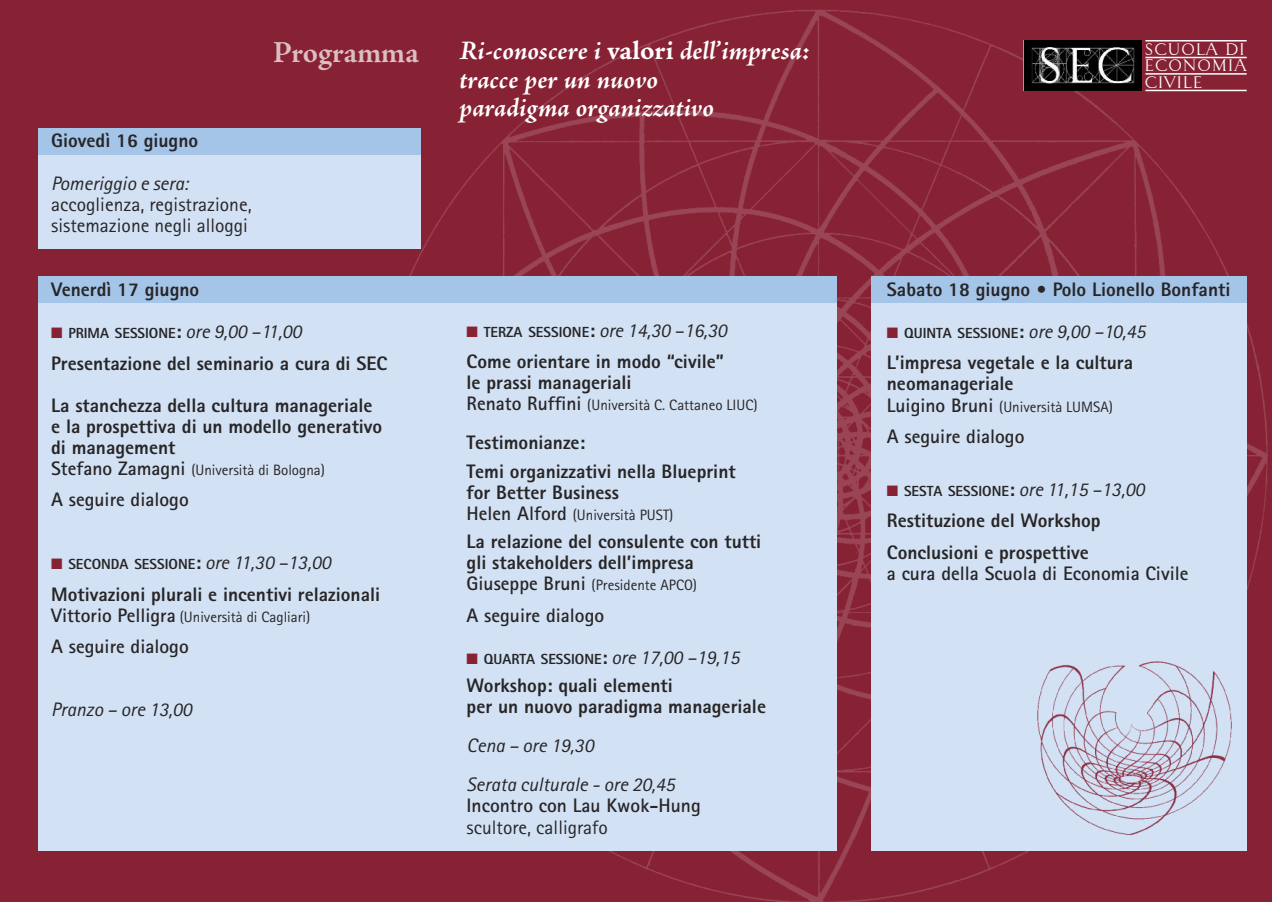
<style>
.page{position:relative;width:1272px;height:902px;background:#fff}
.page>*{position:absolute;margin:0;border:0;box-sizing:border-box;transform-origin:0 0}
.t1{font:700 30.75px "Adobe Jenson Pro";letter-spacing:-.005em;color:#dbbdc2}
.t2{font:italic 700 27px/28.2px "Adobe Jenson Pro";letter-spacing:-.005em;color:#fff}
.t3{font:20.25px/16.4px "Pacioli";letter-spacing:-.015em;color:#fff;text-align:justify}
.t4{font:800 19.5px/21px "Rotis Sans Serif Std";color:#272526}
.t5{font:700 19.5px "Rotis Sans Serif Std";color:#272526}
.t6{font:19.5px/21px "Rotis Sans Serif Std";color:#272526}
.t7{font:italic 19.5px/39px "Rotis Sans Serif Std";color:#272526}
.t8{font:15px "Rotis Sans Serif Std";color:#272526}
.t9{font:800 14.7px "Rotis Sans Serif Std";color:#272526}
.s1{color:#872235}
.s2{font-size:19.5px}
.s3{font-weight:400;font-style:italic;font-size:19.5px}
.s4{font-weight:700;font-size:19.5px}
.s5{font-family:"Adobe Jenson Pro Bold Capt";font-weight:400;font-style:normal}
.s6{font-size:14.7px}
.s7{font-weight:400;font-style:italic}
</style>
<div class="page">
<div style="left:0;top:0;width:1271px;height:901px;background:#872235"></div>
<img style="left:364px;top:9px;width:905px;height:892px">
<div style="left:38px;top:128px;width:383px;height:120px;background:#d2e1f4"></div>
<div style="left:38px;top:128px;width:383px;height:26px;background:#a4c4e8"></div>
<div style="left:38px;top:276px;width:799px;height:574px;background:#d2e1f4"></div>
<div style="left:38px;top:276px;width:442px;height:27px;background:#a4c4e8"></div>
<div style="left:871px;top:276px;width:375px;height:574px;background:#d2e1f4"></div>
<div style="left:871px;top:276px;width:375px;height:27px;background:#a4c4e8"></div>
<div style="left:453px;top:276px;width:383px;height:27px;background:#a4c4e8"></div>
<hr style="left:1145px;top:57px;width:101px;height:1px;background:#fff">
<hr style="left:1145px;top:73px;width:101px;height:2px;background:#fff">
<hr style="left:1145px;top:90px;width:101px;height:1px;background:#fff">
<hr style="left:1145px;top:40px;width:101px;height:1px;background:#fff">
<img style="left:1023px;top:40px;width:118px;height:51px">
<img style="left:1037px;top:661px;width:195px;height:174px">
<h1 class="t1" style="left:273px;top:41px;width:147px">Programma</h1>
<p class="t4" style="left:51px;top:132px;width:148px">Giovedì 16 giugno</p>
<p class="t7" style="left:51px;top:165px;width:138px">Pomeriggio e sera:</p>
<p class="t6" style="left:51px;top:195px;width:202px">accoglienza, registrazione, sistemazione negli alloggi</p>
<p class="t4" style="left:51px;top:281px;width:150px">Venerdì 17 giugno</p>
<p class="t9" style="left:51px;top:328px;width:252px"><span class="s1">■</span> PRIMA SESSIONE<span class="s2">:</span> <span class="s3">ore 9,00 –11,00</span></p>
<p class="t4" style="left:51px;top:344px;width:338px;line-height:42px">Presentazione del seminario a cura di SEC<br>La stanchezza della cultura manageriale</p>
<p class="t4" style="left:51px;top:417px;width:333px">e la prospettiva di un modello generativo di management</p>
<p class="t8" style="left:51px;top:464px;width:275px"><span class="s4">Stefano Zamagni</span> (Università di Bologna)</p>
<p class="t5" style="left:51px;top:492px;width:139px">A seguire dialogo</p>
<p class="t9" style="left:51px;top:559px;width:281px"><span class="s1">■</span> SECONDA SESSIONE<span class="s2">:</span> <span class="s3">ore 11,30 –13,00</span></p>
<p class="t4" style="left:51px;top:585px;width:330px">Motivazioni plurali e incentivi relazionali</p>
<p class="t8" style="left:51px;top:611px;width:261px"><span class="s4">Vittorio Pelligra</span> (Università di Cagliari)</p>
<p class="t5" style="left:51px;top:639px;width:139px">A seguire dialogo</p>
<p class="t7" style="left:51px;top:692px;width:142px">Pranzo – ore 13,00</p>
<h2 class="t2" style="left:459px;top:40px;width:351px">Ri-conoscere i <span class="s5">valori</span> dell’impresa: tracce per un nuovo<br>paradigma organizzativo</h2>
<p class="t4" style="left:466px;top:316px;width:262px;line-height:31.5px"><span class="s1">■</span> <span class="s6">TERZA SESSIONE</span>: <span class="s7">ore 14,30 –16,30<br></span>Come orientare in modo “civile”</p>
<p class="t4" style="left:466px;top:374px;width:166px">le prassi manageriali</p>
<p class="t8" style="left:466px;top:400px;width:292px"><span class="s4">Renato Ruffini</span> (Università C. Cattaneo LIUC)</p>
<p class="t4" style="left:466px;top:430px;width:270px;line-height:28.5px">Testimonianze:<br>Temi organizzativi nella Blueprint</p>
<p class="t4" style="left:466px;top:483px;width:154px">for Better Business</p>
<p class="t8" style="left:466px;top:509px;width:208px"><span class="s4">Helen Alford</span> (Università PUST)</p>
<p class="t4" style="left:466px;top:533px;width:296px">La relazione del consulente con tutti gli stakeholders dell’impresa</p>
<p class="t8" style="left:466px;top:580px;width:232px"><span class="s4">Giuseppe Bruni</span> (Presidente APCO)</p>
<p class="t5" style="left:466px;top:608px;width:139px">A seguire dialogo</p>
<p class="t9" style="left:466px;top:653px;width:274px"><span class="s1">■</span> QUARTA SESSIONE<span class="s2">:</span> <span class="s3">ore 17,00 –19,15</span></p>
<p class="t4" style="left:466px;top:677px;width:301px">Workshop: quali elementi<br>per un nuovo paradigma manageriale</p>
<p class="t7" style="left:466px;top:728px;width:210px">Cena – ore 19,30<br>Serata culturale - ore 20,45</p>
<p class="t5" style="left:466px;top:799px;width:236px">Incontro con Lau Kwok-Hung</p>
<p class="t6" style="left:466px;top:818px;width:143px">scultore, calligrafo</p>
<p class="t3" style="left:1144px;top:40px;width:104px">SCUOLA DI ECONOMIA CIVILE</p>
<p class="t4" style="left:886px;top:281px;width:345px">Sabato 18 giugno • Polo Lionello Bonfanti</p>
<p class="t9" style="left:886px;top:328px;width:260px"><span class="s1">■</span> QUINTA SESSIONE<span class="s2">:</span> <span class="s3">ore 9,00 –10,45</span></p>
<p class="t4" style="left:886px;top:354px;width:248px">L’impresa vegetale e la cultura neomanageriale</p>
<p class="t8" style="left:886px;top:401px;width:227px"><span class="s4">Luigino Bruni</span> (Università LUMSA)</p>
<p class="t5" style="left:886px;top:429px;width:139px">A seguire dialogo</p>
<p class="t4" style="left:886px;top:475px;width:259px;line-height:31.5px"><span class="s1">■</span> <span class="s6">SESTA SESSIONE</span>: <span class="s7">ore 11,15 –13,00<br></span>Restituzione del Workshop<br>Conclusioni e prospettive</p>
<p class="t5" style="left:886px;top:566px;width:303px">a cura della Scuola di Economia Civile</p>
</div>
